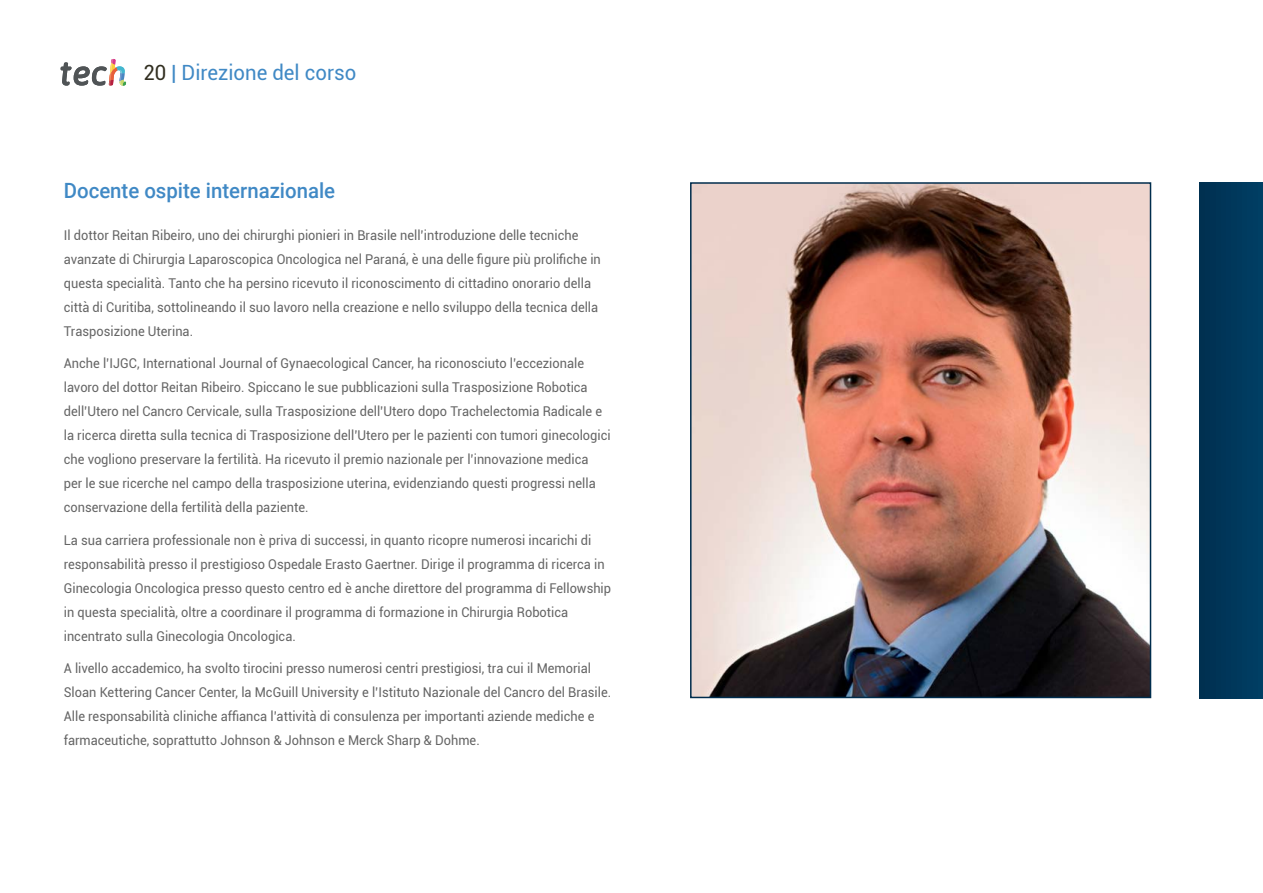
<style>
.page{position:relative;width:1263px;height:893px;background:#fff}
.page>*{position:absolute;margin:0;border:0;box-sizing:border-box;transform-origin:0 0}
.t1{font:500 21px "Roboto";color:#4089c5}
.t2{font:21px "Roboto";color:#4089c5}
.t3{font:13.5px/24px "Roboto";color:#656565;scale:.95 1}
.s1{color:#312e20}
</style>
<div class="page">
<img style="left:693px;top:185px;width:455px;height:510px">
<div style="left:690px;top:182px;width:461px;height:516px;border:2px solid #002d4d"></div>
<svg style="left:61px;top:59px;width:65px;height:27px"></svg>
<div style="left:1199px;top:182px;width:64px;height:516px;background:#00365a"></div>
<h1 class="t2" style="left:144px;top:57px;width:214px"><span class="s1">20</span> | Direzione del corso</h1>
<h1 class="t1" style="left:64px;top:176px;width:273px">Docente ospite internazionale</h1>
<p class="t3" style="left:64px;top:222px;width:567px">Il dottor Reitan Ribeiro, uno dei chirurghi pionieri in Brasile nell’introduzione delle tecniche avanzate di Chirurgia Laparoscopica Oncologica nel Paraná, è una delle figure più prolifiche in questa specialità. Tanto che ha persino ricevuto il riconoscimento di cittadino onorario della città di Curitiba, sottolineando il suo lavoro nella creazione e nello sviluppo della tecnica della Trasposizione Uterina.</p>
<p class="t3" style="left:64px;top:351px;width:577px">Anche l’IJGC, International Journal of Gynaecological Cancer, ha riconosciuto l’eccezionale lavoro del dottor Reitan Ribeiro. Spiccano le sue pubblicazioni sulla Trasposizione Robotica dell’Utero nel Cancro Cervicale, sulla Trasposizione dell’Utero dopo Trachelectomia Radicale e la ricerca diretta sulla tecnica di Trasposizione dell’Utero per le pazienti con tumori ginecologici che vogliono preservare la fertilità. Ha ricevuto il premio nazionale per l’innovazione medica<br>per le sue ricerche nel campo della trasposizione uterina, evidenziando questi progressi nella conservazione della fertilità della paziente.</p>
<p class="t3" style="left:64px;top:527px;width:578px">La sua carriera professionale non è priva di successi, in quanto ricopre numerosi incarichi di responsabilità presso il prestigioso Ospedale Erasto Gaertner. Dirige il programma di ricerca in Ginecologia Oncologica presso questo centro ed è anche direttore del programma di Fellowship in questa specialità, oltre a coordinare il programma di formazione in Chirurgia Robotica incentrato sulla Ginecologia Oncologica.</p>
<p class="t3" style="left:64px;top:656px;width:578px">A livello accademico, ha svolto tirocini presso numerosi centri prestigiosi, tra cui il Memorial Sloan Kettering Cancer Center, la McGuill University e l’Istituto Nazionale del Cancro del Brasile.<br>Alle responsabilità cliniche affianca l’attività di consulenza per importanti aziende mediche e farmaceutiche, soprattutto Johnson &amp; Johnson e Merck Sharp &amp; Dohme.</p>
</div>
